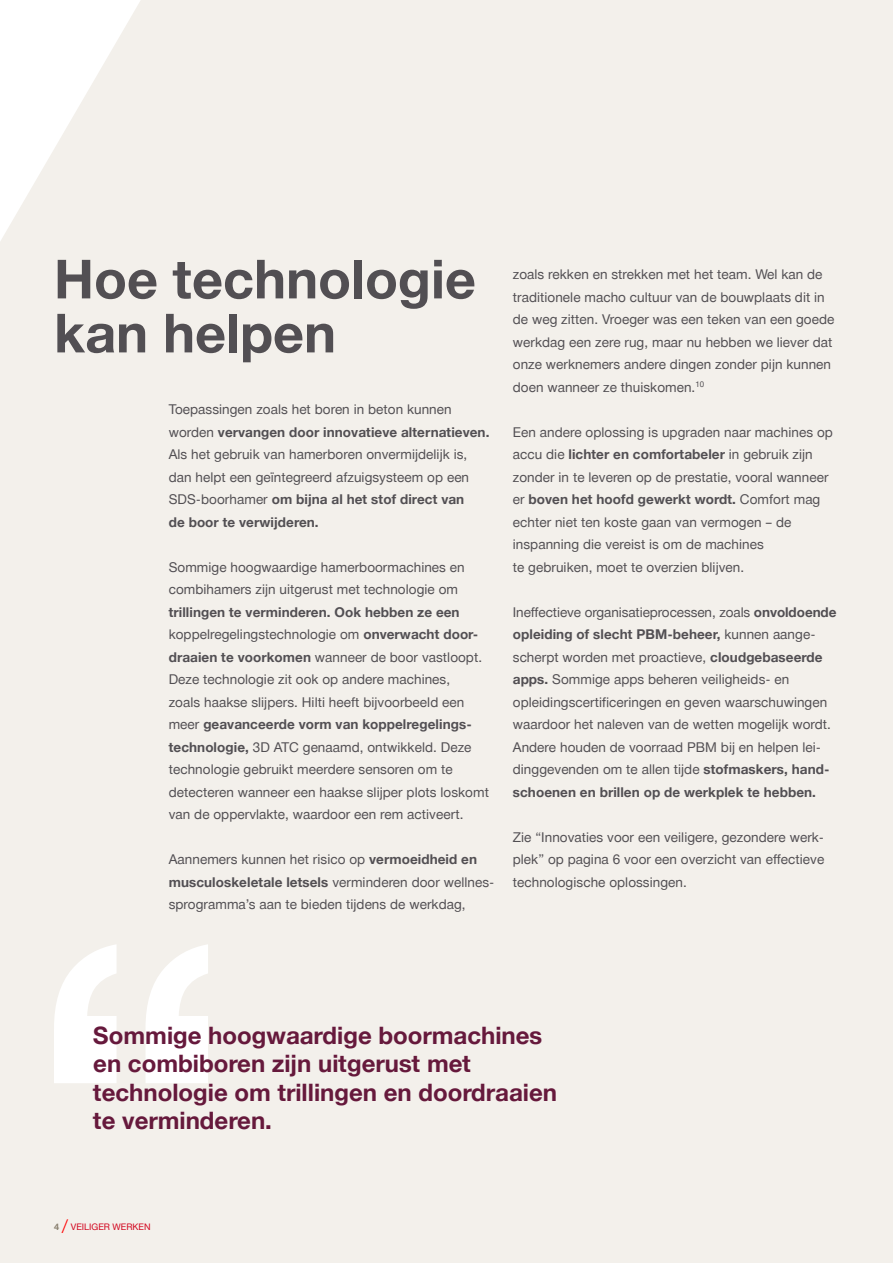
<style>
.page{position:relative;width:893px;height:1263px;background:#f3f0eb}
.page>*{position:absolute;margin:0;border:0;box-sizing:border-box;transform-origin:0 0}
.t1{font:700 54px/54px "Hilti";color:#524f53}
.t2{font:700 24px/28.5px "Hilti";color:#66193c}
.t3{font:13.5px/22.5px "Hilti";letter-spacing:.005em;color:#524f53}
.t4{font:9px "Hilti";color:#d2051e}
.s1{font-weight:700}
.s2{font-weight:700;color:#887f6e}
.s3{font-size:15px;color:#f00}
</style>
<div class="page">
<svg style="left:0;top:0;width:140px;height:241px"></svg>
<svg style="left:54px;top:944px;width:154px;height:139px"></svg>
<h1 class="t1" style="left:54px;top:253px;width:423px">Hoe technologie kan helpen</h1>
<p class="t3" style="left:513px;top:263px;width:323px">zoals rekken en strekken met het team. Wel kan de traditionele macho cultuur van de bouwplaats dit in de weg zitten. Vroeger was een teken van een goede werkdag een zere rug, maar nu hebben we liever dat onze werknemers andere dingen zonder pijn kunnen doen wanneer ze thuiskomen.<sup>10</sup></p>
<p class="t3" style="left:513px;top:421px;width:322px">Een andere oplossing is upgraden naar machines op accu die <span class="s1">lichter en comfortabeler</span> in gebruik zijn zonder in te leveren op de prestatie, vooral wanneer er <span class="s1">boven het hoofd gewerkt wordt.</span> Comfort mag echter niet ten koste gaan van vermogen – de inspanning die vereist is om de machines<br>te gebruiken, moet te overzien blijven.</p>
<p class="t3" style="left:513px;top:601px;width:325px">Ineffectieve organisatieprocessen, zoals <span class="s1">onvoldoende opleiding of slecht PBM-beheer,</span> kunnen aange&shy;scherpt worden met proactieve, <span class="s1">cloudgebaseerde apps.</span> Sommige apps beheren veiligheids- en opleidingscertificeringen en geven waarschuwingen waardoor het naleven van de wetten mogelijk wordt.<br>Andere houden de voorraad PBM bij en helpen lei&shy;dinggevenden om te allen tijde <span class="s1">stofmaskers, hand&shy;schoenen en brillen op de werkplek te hebben.</span></p>
<p class="t3" style="left:513px;top:826px;width:313px;text-align:justify">Zie “Innovaties voor een veiligere, gezondere werk&shy;plek” op pagina 6 voor een overzicht van effectieve technologische oplossingen.</p>
<p class="t3" style="left:169px;top:398px;width:322px">Toepassingen zoals het boren in beton kunnen worden <span class="s1">vervangen door innovatieve alternatieven.<br></span>Als het gebruik van hamerboren onvermijdelijk is, dan helpt een geïntegreerd afzuigsysteem op een SDS-boorhamer <span class="s1">om bijna al het stof direct van<br>de boor te verwijderen.</span></p>
<p class="t3" style="left:169px;top:556px;width:298px">Sommige hoogwaardige hamerboormachines en combihamers zijn uitgerust met technologie om</p>
<p class="t3" style="left:169px;top:601px;width:322px"><span class="s1">trillingen te verminderen. Ook hebben ze een </span>koppelregelingstechnologie om <span class="s1">onverwacht door&shy;draaien te voorkomen</span> wanneer de boor vastloopt.<br>Deze technologie zit ook op andere machines,<br>zoals haakse slijpers. Hilti heeft bijvoorbeeld een meer <span class="s1">geavanceerde vorm van koppelregelings&shy;technologie,</span> 3D ATC genaamd, ontwikkeld. Deze technologie gebruikt meerdere sensoren om te detecteren wanneer een haakse slijper plots loskomt van de oppervlakte, waardoor een rem activeert.</p>
<p class="t3" style="left:169px;top:848px;width:327px">Aannemers kunnen het risico op <span class="s1">vermoeidheid en musculoskeletale letsels</span> verminderen door wellnes&shy;sprogramma’s aan te bieden tijdens de werkdag,</p>
<h2 class="t2" style="left:93px;top:1021px;width:465px">Sommige hoogwaardige boormachines en combiboren zijn uitgerust met technologie om trillingen en doordraaien te verminderen.</h2>
<p class="t4" style="left:54px;top:1222px;width:98px"><span class="s2">4</span> <span class="s3">/</span> VEILIGER WERKEN</p>
</div>
